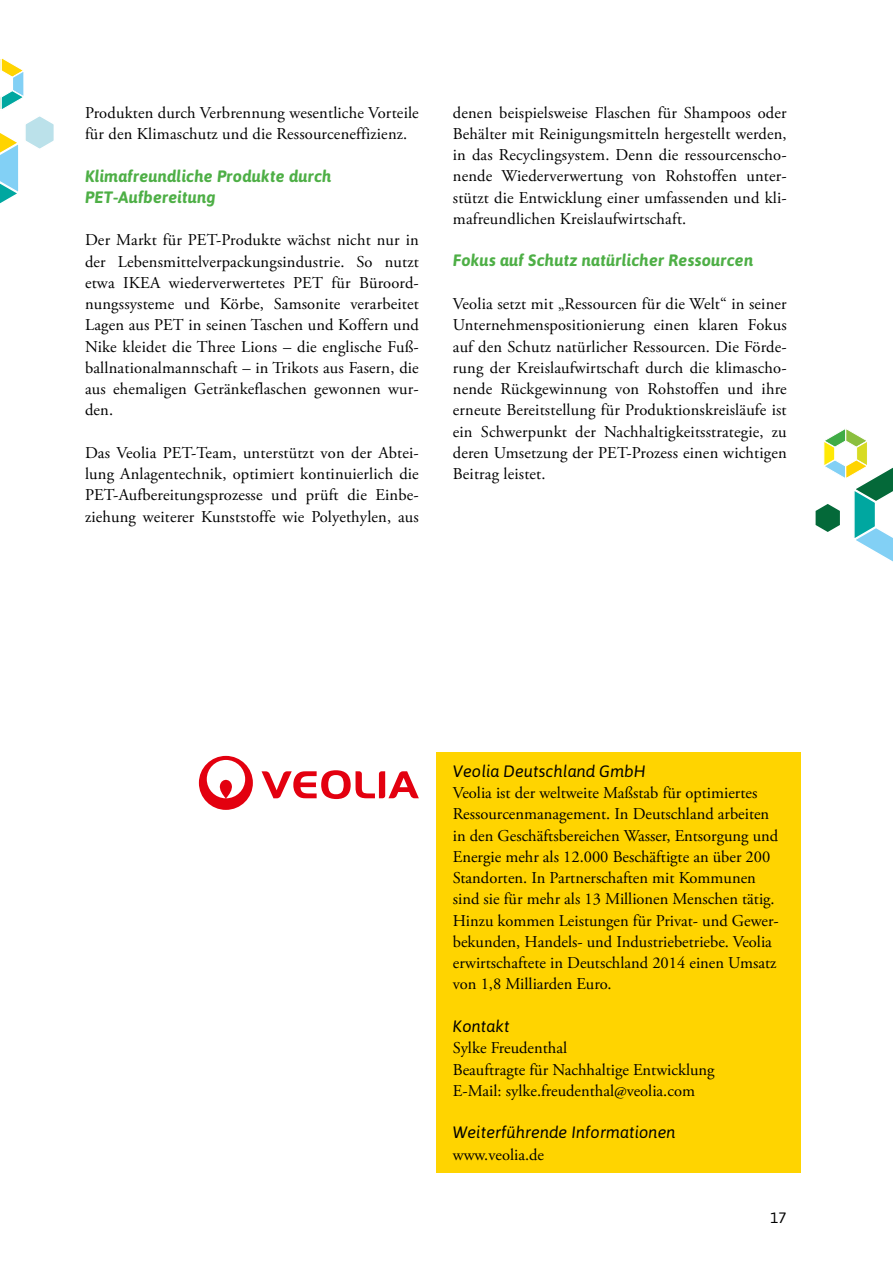
<style>
.page{position:relative;width:893px;height:1263px;background:#fff}
.page>*{position:absolute;margin:0;border:0;box-sizing:border-box;transform-origin:0 0}
.t1{font:16.5px/21.3px "Adobe Garamond Pro";color:#000;text-align:justify}
.t2{font:italic 700 16.5px/21.3px "Asap";letter-spacing:.01em;color:#4eaf46}
.t3{font:italic 16.5px "Asap";color:#000}
.t4{font:15px "Asap";color:#000}
</style>
<div class="page">
<svg style="left:0;top:58px;width:54px;height:146px"></svg>
<svg style="left:816px;top:429px;width:77px;height:133px"></svg>
<div style="left:436px;top:752px;width:365px;height:420px;background:#ffd400"></div>
<svg style="left:199px;top:756px;width:54px;height:54px"></svg>
<svg style="left:262px;top:770px;width:157px;height:29px"></svg>
<p class="t1" style="left:85px;top:102px;width:335px">Produkten durch Verbrennung wesentliche Vorteile für den Klimaschutz und die Ressourceneffizienz.</p>
<p class="t2" style="left:85px;top:165px;width:248px">Klimafreundliche Produkte durch<br>PET-Aufbereitung</p>
<p class="t1" style="left:85px;top:230px;width:335px">Der Markt für PET-Produkte wächst nicht nur in der Lebensmittelverpackungsindustrie. So nutzt etwa IKEA wiederverwertetes PET für Büroord&shy;nungssysteme und Körbe, Samsonite verarbeitet Lagen aus PET in seinen Taschen und Koffern und Nike kleidet die Three Lions – die englische Fuß&shy;ballnationalmannschaft – in Trikots aus Fasern, die aus ehemaligen Getränkeflaschen gewonnen wur&shy;den.</p>
<p class="t1" style="left:85px;top:443px;width:335px">Das Veolia PET-Team, unterstützt von der Abtei&shy;lung Anlagentechnik, optimiert kontinuierlich die PET-Aufbereitungsprozesse und prüft die Einbe&shy;ziehung weiterer Kunststoffe wie Polyethylen, aus</p>
<p class="t1" style="left:453px;top:102px;width:335px">denen beispielsweise Flaschen für Shampoos oder Behälter mit Reinigungsmitteln hergestellt werden, in das Recyclingsystem. Denn die ressourcenscho&shy;nende Wiederverwertung von Rohstoffen unter&shy;stützt die Entwicklung einer umfassenden und kli&shy;mafreundlichen Kreislaufwirtschaft.</p>
<p class="t2" style="left:453px;top:250px;width:302px">Fokus auf Schutz natürlicher Ressourcen</p>
<p class="t1" style="left:453px;top:294px;width:335px">Veolia setzt mit „Ressourcen für die Welt“ in seiner Unternehmenspositionierung einen klaren Fokus auf den Schutz natürlicher Ressourcen. Die Förde&shy;rung der Kreislaufwirtschaft durch die klimascho&shy;nende Rückgewinnung von Rohstoffen und ihre erneute Bereitstellung für Produktionskreisläufe ist ein Schwerpunkt der Nachhaltigkeitsstrategie, zu deren Umsetzung der PET-Prozess einen wichtigen Beitrag leistet.</p>
<p class="t3" style="left:453px;top:761px;width:194px">Veolia Deutschland GmbH</p>
<p class="t1" style="left:453px;top:783px;width:327px;text-align:left">Veolia ist der weltweite Maßstab für optimiertes Ressourcenmanagement. In Deutschland arbeiten in den Geschäftsbereichen Wasser, Entsorgung und Energie mehr als 12.000 Beschäftigte an über 200<br>Standorten. In Partnerschaften mit Kommunen sind sie für mehr als 13 Millionen Menschen tätig.<br>Hinzu kommen Leistungen für Privat- und Gewer&shy;bekunden, Handels- und Industriebetriebe. Veolia erwirtschaftete in Deutschland 2014 einen Umsatz von 1,8 Milliarden Euro.</p>
<p class="t3" style="left:453px;top:1016px;width:58px">Kontakt</p>
<p class="t1" style="left:453px;top:1038px;width:263px;text-align:left">Sylke Freudenthal<br>Beauftragte für Nachhaltige Entwicklung<br>E-Mail: sylke.freudenthal@veolia.com</p>
<p class="t3" style="left:453px;top:1123px;width:224px">Weiterführende Informationen</p>
<p class="t1" style="left:453px;top:1144px;width:93px">www.veolia.de</p>
<p class="t4" style="left:771px;top:1209px;width:18px">17</p>
</div>
